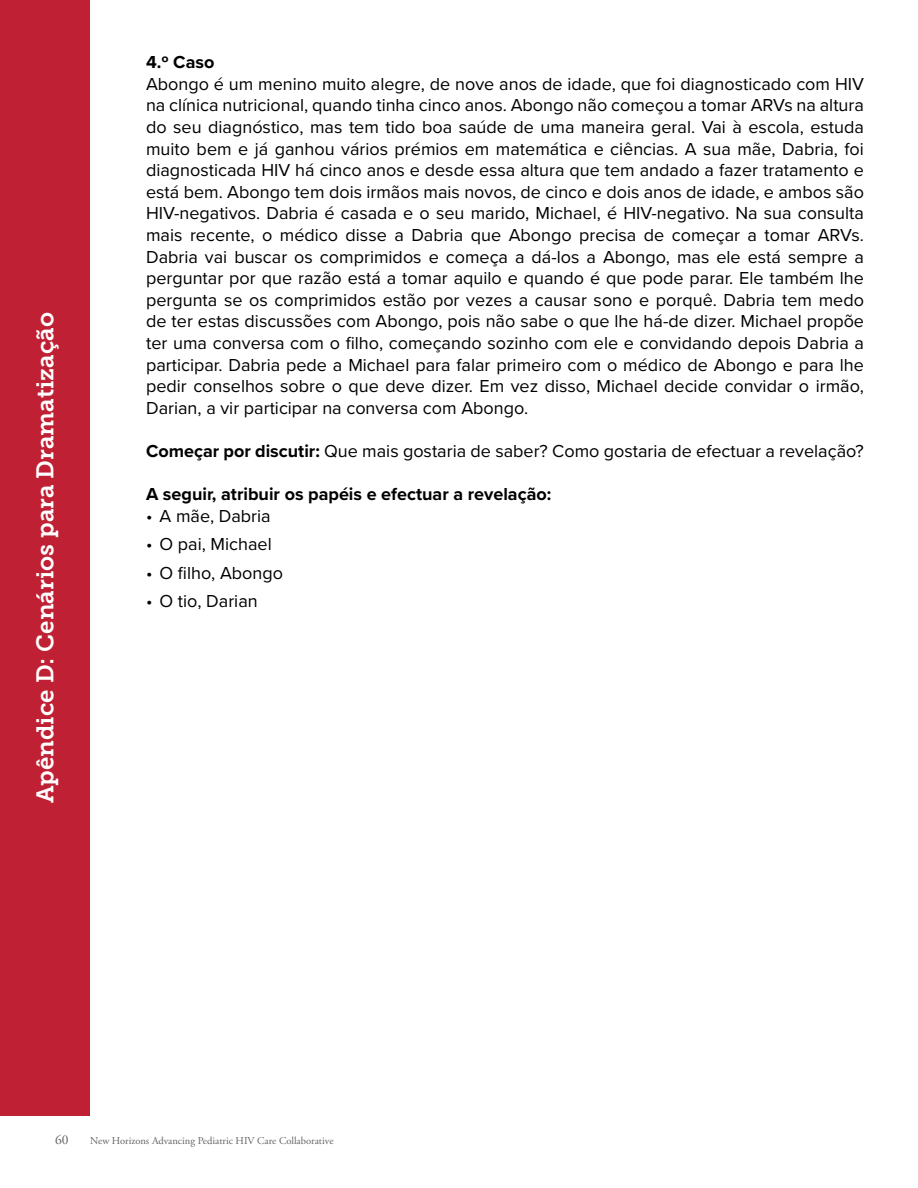
<style>
.page{position:relative;width:918px;height:1188px;background:#fff}
.page>*{position:absolute;margin:0;border:0;box-sizing:border-box;transform-origin:0 0}
.t1{font:24px "Museo Slab 700";color:#fff}
.t2{font:18px/21.6px "Proxima Nova";color:#000;text-align:justify}
.t3{font:700 18px "Proxima Nova";color:#000}
.t4{font:13.5px "Adobe Garamond Pro";color:#636466}
.t5{font:10.5px "Adobe Garamond Pro";color:#636466}
.s1{font-weight:700}
</style>
<div class="page">
<div style="left:0;top:0;width:89px;height:1115px;background:#c02034"></div>
<h1 class="t1" style="left:32px;top:803px;width:492px;rotate:-90deg">Apêndice D: Cenários para Dramatização</h1>
<p class="t3" style="left:146px;top:49px;width:70px">4.º Caso</p>
<p class="t2" style="left:146px;top:72px;width:720px">Abongo é um menino muito alegre, de nove anos de idade, que foi diagnosticado com HIV na clínica nutricional, quando tinha cinco anos. Abongo não começou a tomar ARVs na altura do seu diagnóstico, mas tem tido boa saúde de uma maneira geral. Vai à escola, estuda muito bem e já ganhou vários prémios em matemática e ciências. A sua mãe, Dabria, foi diagnosticada HIV há cinco anos e desde essa altura que tem andado a fazer tratamento e está bem. Abongo tem dois irmãos mais novos, de cinco e dois anos de idade, e ambos são HIV-negativos. Dabria é casada e o seu marido, Michael, é HIV-negativo. Na sua consulta mais recente, o médico disse a Dabria que Abongo precisa de começar a tomar ARVs.<br>Dabria vai buscar os comprimidos e começa a dá-los a Abongo, mas ele está sempre a perguntar por que razão está a tomar aquilo e quando é que pode parar. Ele também lhe pergunta se os comprimidos estão por vezes a causar sono e porquê. Dabria tem medo de ter estas discussões com Abongo, pois não sabe o que lhe há-de dizer. Michael propõe ter uma conversa com o filho, começando sozinho com ele e convidando depois Dabria a participar. Dabria pede a Michael para falar primeiro com o médico de Abongo e para lhe pedir conselhos sobre o que deve dizer. Em vez disso, Michael decide convidar o irmão, Darian, a vir participar na conversa com Abongo.</p>
<p class="t2" style="left:146px;top:439px;width:719px"><span class="s1">Começar por discutir:</span> Que mais gostaria de saber? Como gostaria de efectuar a revelação?</p>
<p class="t3" style="left:146px;top:481px;width:407px">A seguir, atribuir os papéis e efectuar a revelação:</p>
<p class="t2" style="left:146px;top:504px;width:126px">• A mãe, Dabria</p>
<p class="t2" style="left:146px;top:533px;width:127px">• O pai, Michael</p>
<p class="t2" style="left:146px;top:561px;width:139px">• O filho, Abongo</p>
<p class="t2" style="left:146px;top:589px;width:113px">• O tio, Darian</p>
<p class="t4" style="left:55px;top:1132px;width:15px">60</p>
<p class="t5" style="left:90px;top:1135px;width:245px">New Horizons Advancing Pediatric HIV Care Collaborative</p>
</div>
